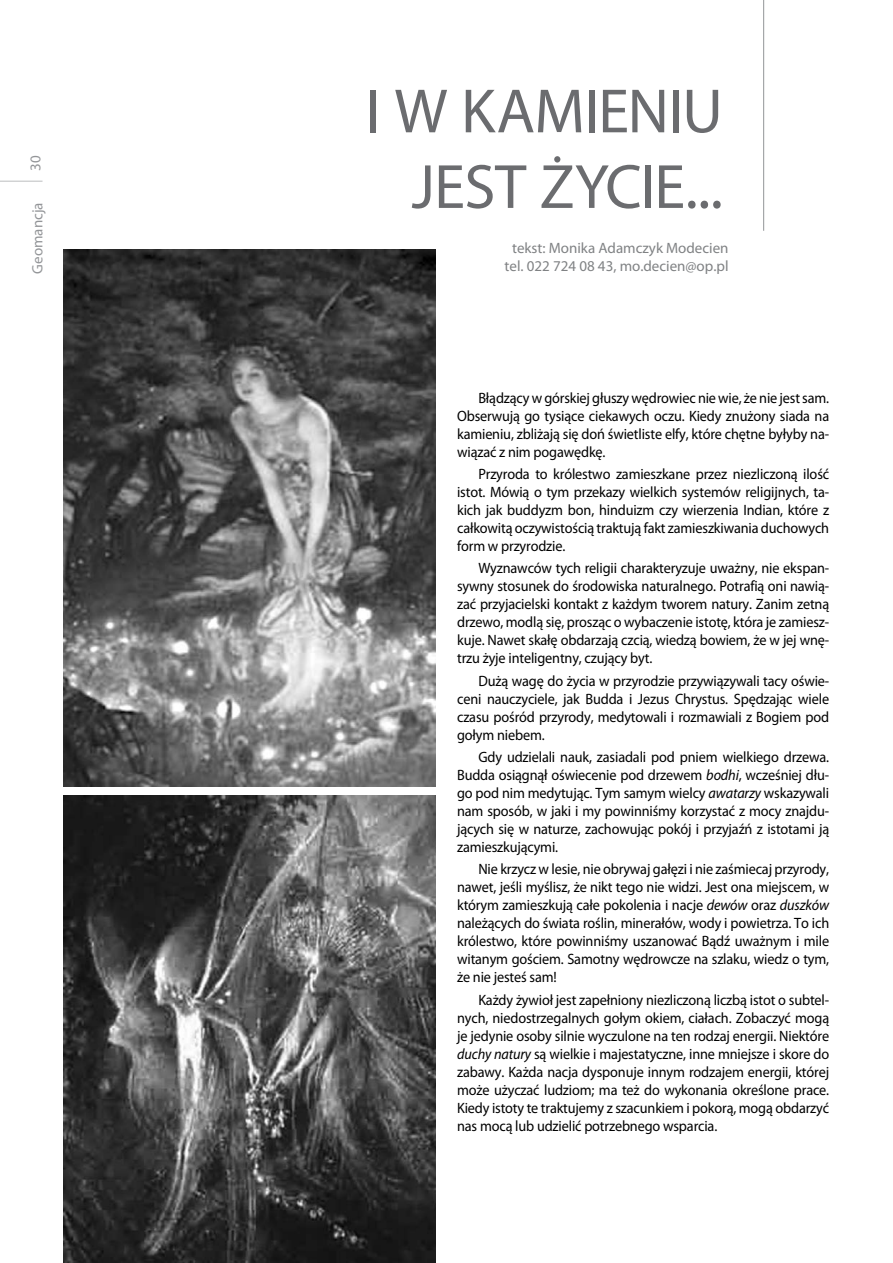
<style>
.page{position:relative;width:893px;height:1263px;background:#fff}
.page>*{position:absolute;margin:0;border:0;box-sizing:border-box;transform-origin:0 0}
.t1{font:63px/75.6px "Myriad Pro";letter-spacing:-.015em;color:#6b6c6f;text-align:right}
.t2{font:15px/18px "Myriad Pro";letter-spacing:-.01em;color:#000;text-align:justify;scale:.95 1}
.t3{font:15px "Myriad Pro";color:#808284}
.t4{font:15px "Myriad Pro";color:#939598}
.s1{font-style:italic}
</style>
<div class="page">
<hr style="left:0;top:181px;width:43px;height:1px;background:#bcbdbf">
<hr style="left:63px;top:1188px;width:1px;height:75px;background:#bcbdbf">
<img style="left:64px;top:249px;width:372px;height:537px">
<img style="left:64px;top:796px;width:372px;height:467px">
<hr style="left:763px;top:0;width:1px;height:231px;background:#939598">
<p class="t4" style="left:26px;top:171px;width:17px;rotate:-90deg">30</p>
<p class="t4" style="left:28px;top:274px;width:73px;rotate:-90deg">Geomancja</p>
<h1 class="t1" style="left:366px;top:72px;width:358px">I W KAMIENIU<br>JEST ŻYCIE...</h1>
<p class="t3" style="left:512px;top:239px;width:218px">tekst: Monika Adamczyk Modecien</p>
<p class="t3" style="left:505px;top:257px;width:225px">tel. 022 724 08 43, mo.decien@op.pl</p>
<p class="t2" style="left:457px;top:389px;width:393px;text-indent:21px">Błądzący w górskiej głuszy wędrowiec nie wie, że nie jest sam.<br>Obserwują go tysiące ciekawych oczu. Kiedy znużony siada na kamieniu, zbliżają się doń świetliste elfy, które chętne byłyby na&shy;wiązać z nim pogawędkę.</p>
<p class="t2" style="left:457px;top:465px;width:393px;text-indent:21px">Przyroda to królestwo zamieszkane przez niezliczoną ilość istot. Mówią o tym przekazy wielkich systemów religijnych, ta&shy;kich jak buddyzm bon, hinduizm czy wierzenia Indian, które z całkowitą oczywistością traktują fakt zamieszkiwania duchowych form w przyrodzie.</p>
<p class="t2" style="left:457px;top:559px;width:393px;text-indent:21px">Wyznawców tych religii charakteryzuje uważny, nie ekspan&shy;sywny stosunek do środowiska naturalnego. Potrafią oni nawią&shy;zać przyjacielski kontakt z każdym tworem natury. Zanim zetną drzewo, modlą się, prosząc o wybaczenie istotę, która je zamiesz&shy;kuje. Nawet skałę obdarzają czcią, wiedzą bowiem, że w jej wnę&shy;trzu żyje inteligentny, czujący byt.</p>
<p class="t2" style="left:457px;top:671px;width:393px;text-indent:21px">Dużą wagę do życia w przyrodzie przywiązywali tacy oświe&shy;ceni nauczyciele, jak Budda i Jezus Chrystus. Spędzając wiele czasu pośród przyrody, medytowali i rozmawiali z Bogiem pod gołym niebem.</p>
<p class="t2" style="left:457px;top:748px;width:393px;text-indent:21px">Gdy udzielali nauk, zasiadali pod pniem wielkiego drzewa.<br>Budda osiągnął oświecenie pod drzewem <span class="s1">bodhi</span>, wcześniej dłu&shy;go pod nim medytując. Tym samym wielcy <span class="s1">awatarzy</span> wskazywali nam sposób, w jaki i my powinniśmy korzystać z mocy znajdu&shy;jących się w naturze, zachowując pokój i przyjaźń z istotami ją zamieszkującymi.</p>
<p class="t2" style="left:457px;top:860px;width:393px;text-indent:21px">Nie krzycz w lesie, nie obrywaj gałęzi i nie zaśmiecaj przyrody, nawet, jeśli myślisz, że nikt tego nie widzi. Jest ona miejscem, w którym zamieszkują całe pokolenia i nacje <span class="s1">dewów</span> oraz <span class="s1">duszków </span>należących do świata roślin, minerałów, wody i powietrza. To ich królestwo, które powinniśmy uszanować Bądź uważnym i mile witanym gościem. Samotny wędrowcze na szlaku, wiedz o tym, że nie jesteś sam!</p>
<p class="t2" style="left:457px;top:990px;width:393px;text-indent:21px">Każdy żywioł jest zapełniony niezliczoną liczbą istot o subtel&shy;nych, niedostrzegalnych gołym okiem, ciałach. Zobaczyć mogą je jedynie osoby silnie wyczulone na ten rodzaj energii. Niektóre <span class="s1">duchy natury</span> są wielkie i majestatyczne, inne mniejsze i skore do zabawy. Każda nacja dysponuje innym rodzajem energii, której może użyczać ludziom; ma też do wykonania określone prace.<br>Kiedy istoty te traktujemy z szacunkiem i pokorą, mogą obdarzyć nas mocą lub udzielić potrzebnego wsparcia.</p>
</div>
